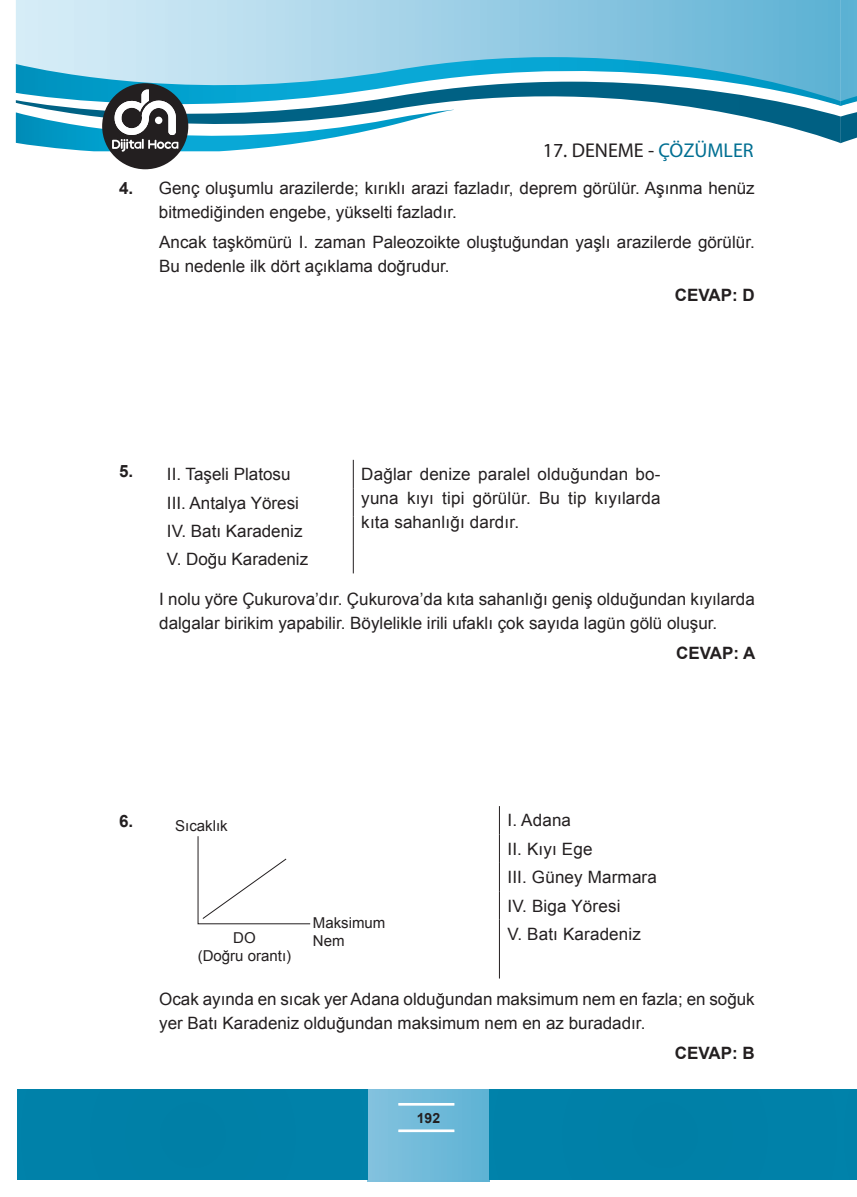
<style>
.page{position:relative;width:857px;height:1197px;background:#fff}
.page>*{position:absolute;margin:0;border:0;box-sizing:border-box;transform-origin:0 0}
.t1{font:20px "Myriad Pro";color:#231f20}
.t2{font:17px/24px "Arial";color:#231f20}
.t3{font:700 17px "Arial";color:#231f20}
.t4{font:15px "Arial";color:#231f20}
.t5{font:700 14px "Arial";color:#231f20}
.s1{color:#006f92}
.s2{font-weight:700}
</style>
<div class="page">
<svg style="left:16px;top:0;width:824px;height:44px;background:#9ed0e6"></svg>
<svg style="left:16px;top:44px;width:824px;height:24px;background:#90cce5"></svg>
<svg style="left:16px;top:68px;width:824px;height:75px"></svg>
<svg style="left:840px;top:0;width:16px;height:143px;background:#58a9c8"></svg>
<div style="left:367px;top:1089px;width:122px;height:92px;background:linear-gradient(to right,#85c3df,#5fb3d5)"></div>
<hr style="left:398px;top:1102px;width:56px;height:1px;background:#fff">
<hr style="left:398px;top:1103px;width:56px;height:1px;background:#fff">
<hr style="left:398px;top:1104px;width:56px;height:1px;background:#fff">
<hr style="left:398px;top:1129px;width:56px;height:1px;background:#fff">
<hr style="left:398px;top:1130px;width:56px;height:1px;background:#fff">
<hr style="left:398px;top:1131px;width:56px;height:1px;background:#fff">
<div style="left:839px;top:1089px;width:17px;height:90px;background:#0081a9"></div>
<div style="left:17px;top:1089px;width:350px;height:90px;background:#0080a8"></div>
<div style="left:489px;top:1089px;width:350px;height:90px;background:#0080a8"></div>
<div style="left:102px;top:83px;width:86px;height:86px;background:#231f20;border-radius:50%"></div>
<svg style="left:16px;top:89px;width:437px;height:67px"></svg>
<svg style="left:352px;top:460px;width:1px;height:113px"></svg>
<svg style="left:498px;top:806px;width:1px;height:113px"></svg>
<hr style="left:498px;top:919px;width:1px;height:59px;background:#231f20">
<svg style="left:197px;top:836px;width:114px;height:88px"></svg>
<p class="t1" style="left:542px;top:138px;width:212px">17. DENEME - <span class="s1">ÇÖZÜMLER</span></p>
<p class="t2" style="left:159px;top:176px;width:597px;text-indent:-40px"><span class="s2">4.</span> Genç oluşumlu arazilerde; kırıklı arazi fazladır, deprem görülür. Aşınma henüz bitmediğinden engebe, yükselti fazladır.</p>
<p class="t2" style="left:159px;top:230px;width:596px">Ancak taşkömürü I. zaman Paleozoikte oluştuğundan yaşlı arazilerde görülür.<br>Bu nedenle ilk dört açıklama doğrudur.</p>
<p class="t3" style="left:674px;top:284px;width:81px">CEVAP: D</p>
<p class="t2" style="left:119px;top:462px;width:173px"><sup>5.</sup> II. Taşeli Platosu</p>
<p class="t2" style="left:361px;top:462px;width:300px;text-align:justify">Dağlar denize paralel olduğundan bo&shy;yuna kıyı tipi görülür. Bu tip kıyılarda kıta sahanlığı dardır.</p>
<p class="t2" style="left:167px;top:488px;width:143px;line-height:28.4px">III. Antalya Yöresi<br>IV. Batı Karadeniz<br>V. Doğu Karadeniz</p>
<p class="t2" style="left:159px;top:587px;width:596px">I nolu yöre Çukurova’dır. Çukurova’da kıta sahanlığı geniş olduğundan kıyılarda dalgalar birikim yapabilir. Böylelikle irili ufaklı çok sayıda lagün gölü oluşur.</p>
<p class="t3" style="left:675px;top:641px;width:81px">CEVAP: A</p>
<p class="t3" style="left:119px;top:809px;width:16px">6.</p>
<p class="t4" style="left:175px;top:816px;width:54px">Sıcaklık</p>
<p class="t4" style="left:313px;top:913px;width:74px">Maksimum</p>
<p class="t4" style="left:233px;top:928px;width:24px">DO</p>
<p class="t4" style="left:313px;top:931px;width:33px">Nem</p>
<p class="t4" style="left:198px;top:946px;width:95px">(Doğru orantı)</p>
<p class="t2" style="left:507px;top:806px;width:151px;line-height:28.4px">I. Adana<br>II. Kıyı Ege<br>III. Güney Marmara<br>IV. Biga Yöresi<br>V. Batı Karadeniz</p>
<p class="t2" style="left:159px;top:987px;width:596px">Ocak ayında en sıcak yer Adana olduğundan maksimum nem en fazla; en soğuk yer Batı Karadeniz olduğundan maksimum nem en az buradadır.</p>
<p class="t3" style="left:674px;top:1041px;width:81px">CEVAP: B</p>
<p class="t5" style="left:416px;top:1108px;width:25px">192</p>
</div>
